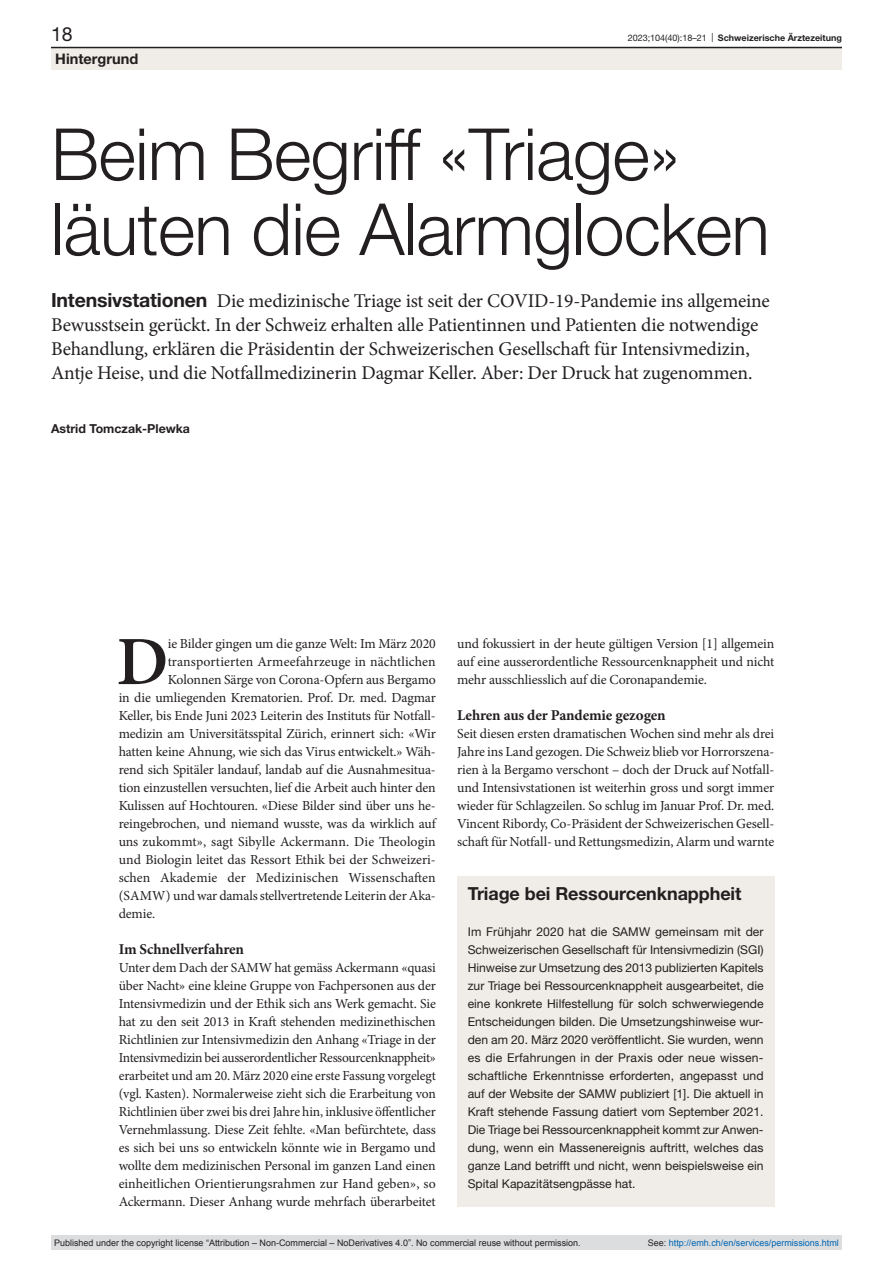
<style>
.page{position:relative;width:893px;height:1263px;background:#fff}
.page>*{position:absolute;margin:0;border:0;box-sizing:border-box;transform-origin:0 0}
.article-title-L48{font:300 72px/75px "Helvetica Neue LT Pro";letter-spacing:-.01em;color:#231f20}
.paragraph-initial{font:600 69.15px "Minion Pro";color:#231f20}
.lead{font:19.5px/24px "Minion Pro";letter-spacing:-.01em;color:#231f20}
.t1{font:19.5px "Helvetica Neue LT Pro";color:#231f20}
.box-head1{font:700 18px "Helvetica Neue LT Pro";letter-spacing:-.005em;color:#231f20}
.head2{font:700 15px "Minion Pro";letter-spacing:-.01em;color:#231f20}
.t2{font:700 14.55px "Helvetica Neue LT Pro";color:#231f20}
.paragraph{font:13.8px/18px "Minion Pro";letter-spacing:-.01em;color:#231f20;text-align:justify}
.paragraph-initial-2{font:13.8px "Minion Pro";letter-spacing:-.01em;color:#231f20}
.paragraph-initial-3{font:13.8px "Minion Pro";letter-spacing:.01em;color:#231f20}
.authors{font:700 12.3px "Helvetica Neue LT Pro";color:#231f20}
.box-paragraph{font:12.15px/18px "Helvetica Neue LT Pro";color:#231f20;text-align:justify}
.t3{font:9px "Arial";color:#231f20}
.t4{font:9px "Arial";color:#0066b3}
.t5{font:700 9px "Helvetica Neue LT Pro";color:#231f20}
.s1{font-weight:400}
.s2{font-family:"Helvetica Neue LT Pro";font-weight:700}
.s3{color:#231f20}
</style>
<div class="page">
<div style="left:457px;top:876px;width:317px;height:330px;background:#f0ece7"></div>
<div style="left:51px;top:48px;width:791px;height:22px;background:#f0ece7"></div>
<hr style="left:51px;top:47px;width:791px;height:1px;background:#231f20">
<div style="left:51px;top:1235px;width:791px;height:15px;background:#dcdddf"></div>
<h3 class="t1" style="left:51px;top:22px;width:23px">18</h3>
<p class="t5" style="left:628px;top:32px;width:216px"><span class="s1">2023;104(40):18–21 |</span> Schweizerische Ärztezeitung</p>
<p class="t2" style="left:55px;top:49px;width:84px">Hintergrund</p>
<p class="article-title-L48" style="left:51px;top:115px;width:720px">Beim Begriff «Triage» läuten die Alarmglocken</p>
<p class="lead" style="left:51px;top:289px;width:720px"><span class="s2">Intensivstationen</span> Die medizinische Triage ist seit der COVID-19-Pandemie ins allgemeine Bewusstsein gerückt. In der Schweiz erhalten alle Patientinnen und Patienten die notwendige Behandlung, erklären die Präsidentin der Schweizerischen Gesellschaft für Intensivmedizin, Antje Heise, und die Notfallmedizinerin Dagmar Keller. Aber: Der Druck hat zugenommen.</p>
<p class="authors" style="left:51px;top:421px;width:141px">Astrid Tomczak-Plewka</p>
<p class="paragraph-initial" style="left:116px;top:614px;width:53px">D</p>
<p class="paragraph-initial-2" style="left:168px;top:634px;width:269px">ie Bilder gingen um die ganze Welt: Im März 2020</p>
<p class="paragraph-initial-3" style="left:168px;top:652px;width:270px">transportierten Armeefahrzeuge in nächtlichen</p>
<p class="paragraph-initial-2" style="left:168px;top:670px;width:270px">Kolonnen Särge von Corona-Opfern aus Bergamo</p>
<p class="paragraph-initial-2" style="left:119px;top:688px;width:319px">in die umliegenden Krematorien. Prof. Dr. med. Dagmar</p>
<p class="paragraph-initial-2" style="left:119px;top:706px;width:319px">Keller, bis Ende Juni 2023 Leiterin des Instituts für Notfall-</p>
<p class="paragraph-initial-2" style="left:119px;top:724px;width:319px">medizin am Universitätsspital Zürich, erinnert sich: «Wir</p>
<p class="paragraph-initial-2" style="left:119px;top:742px;width:319px">hatten keine Ahnung, wie sich das Virus entwickelt.» Wäh-</p>
<p class="paragraph-initial-2" style="left:119px;top:760px;width:319px">rend sich Spitäler landauf, landab auf die Ausnahmesitua-</p>
<p class="paragraph-initial-2" style="left:119px;top:778px;width:319px">tion einzustellen versuchten, lief die Arbeit auch hinter den</p>
<p class="paragraph-initial-2" style="left:119px;top:796px;width:319px">Kulissen auf Hochtouren. «Diese Bilder sind über uns he-</p>
<p class="paragraph-initial-2" style="left:119px;top:814px;width:319px">reingebrochen, und niemand wusste, was da wirklich auf</p>
<p class="paragraph-initial-3" style="left:119px;top:832px;width:319px">uns zukommt», sagt Sibylle Ackermann. Die Theologin</p>
<p class="paragraph-initial-2" style="left:119px;top:850px;width:319px">und Biologin leitet das Ressort Ethik bei der Schweizeri-</p>
<p class="paragraph-initial-3" style="left:119px;top:868px;width:319px">schen Akademie der Medizinischen Wissenschaften</p>
<p class="paragraph-initial-2" style="left:119px;top:886px;width:319px">(SAMW) und war damals stellvertretende Leiterin der Aka-</p>
<p class="paragraph-initial-2" style="left:119px;top:904px;width:38px">demie.</p>
<p class="head2" style="left:119px;top:939px;width:127px">Im Schnellverfahren</p>
<p class="paragraph" style="left:119px;top:959px;width:319px">Unter dem Dach der SAMW hat gemäss Ackermann «quasi über Nacht» eine kleine Gruppe von Fachpersonen aus der Intensivmedizin und der Ethik sich ans Werk gemacht. Sie hat zu den seit 2013 in Kraft stehenden medizinethischen Richtlinien zur Intensivmedizin den Anhang «Triage in der Intensivmedizin bei ausserordentlicher Ressourcenknappheit» erarbeitet und am 20. März 2020 eine erste Fassung vorgelegt (vgl. Kasten). Normalerweise zieht sich die Erarbeitung von Richtlinien über zwei bis drei Jahre hin, inklusive öffentlicher Vernehmlassung. Diese Zeit fehlte. «Man befürchtete, dass es sich bei uns so entwickeln könnte wie in Bergamo und wollte dem medizinischen Personal im ganzen Land einen einheitlichen Orientierungsrahmen zur Hand geben», so Ackermann. Dieser Anhang wurde mehrfach überarbeitet</p>
<p class="paragraph" style="left:457px;top:635px;width:319px">und fokussiert in der heute gültigen Version [1] allgemein auf eine ausserordentliche Ressourcenknappheit und nicht mehr ausschliesslich auf die Coronapandemie.</p>
<p class="head2" style="left:457px;top:705px;width:210px">Lehren aus der Pandemie gezogen</p>
<p class="paragraph" style="left:457px;top:725px;width:319px">Seit diesen ersten dramatischen Wochen sind mehr als drei Jahre ins Land gezogen. Die Schweiz blieb vor Horrorszena&shy;rien à la Bergamo verschont – doch der Druck auf Notfall&shy;und Intensivstationen ist weiterhin gross und sorgt immer wieder für Schlagzeilen. So schlug im Januar Prof. Dr. med.<br>Vincent Ribordy, Co-Präsident der Schweizerischen Gesell&shy;schaft für Notfall- und Rettungsmedizin, Alarm und warnte</p>
<p class="box-head1" style="left:468px;top:882px;width:275px">Triage bei Ressourcenknappheit</p>
<p class="box-paragraph" style="left:468px;top:922px;width:297px">Im Frühjahr 2020 hat die SAMW gemeinsam mit der Schweizerischen Gesellschaft für Intensivmedizin (SGI)<br>Hinweise zur Umsetzung des 2013 publizierten Kapitels zur Triage bei Ressourcenknappheit ausgearbeitet, die eine konkrete Hilfestellung für solch schwerwiegende Entscheidungen bilden. Die Umsetzungshinweise wur&shy;den am 20. März 2020 veröffentlicht. Sie wurden, wenn es die Erfahrungen in der Praxis oder neue wissen&shy;schaftliche Erkenntnisse erforderten, angepasst und auf der Website der SAMW publiziert [1]. Die aktuell in Kraft stehende Fassung datiert vom September 2021.<br>Die Triage bei Ressourcenknappheit kommt zur Anwen&shy;dung, wenn ein Massenereignis auftritt, welches das ganze Land betrifft und nicht, wenn beispielsweise ein Spital Kapazitätsengpässe hat.</p>
<p class="t3" style="left:54px;top:1237px;width:528px">Published under the copyright license “Attribution – Non-Commercial – NoDerivatives 4.0”. No commercial reuse without permission.</p>
<p class="t4" style="left:648px;top:1237px;width:193px"><span class="s3">See:</span> http://emh.ch/en/services/permissions.html</p>
</div>
